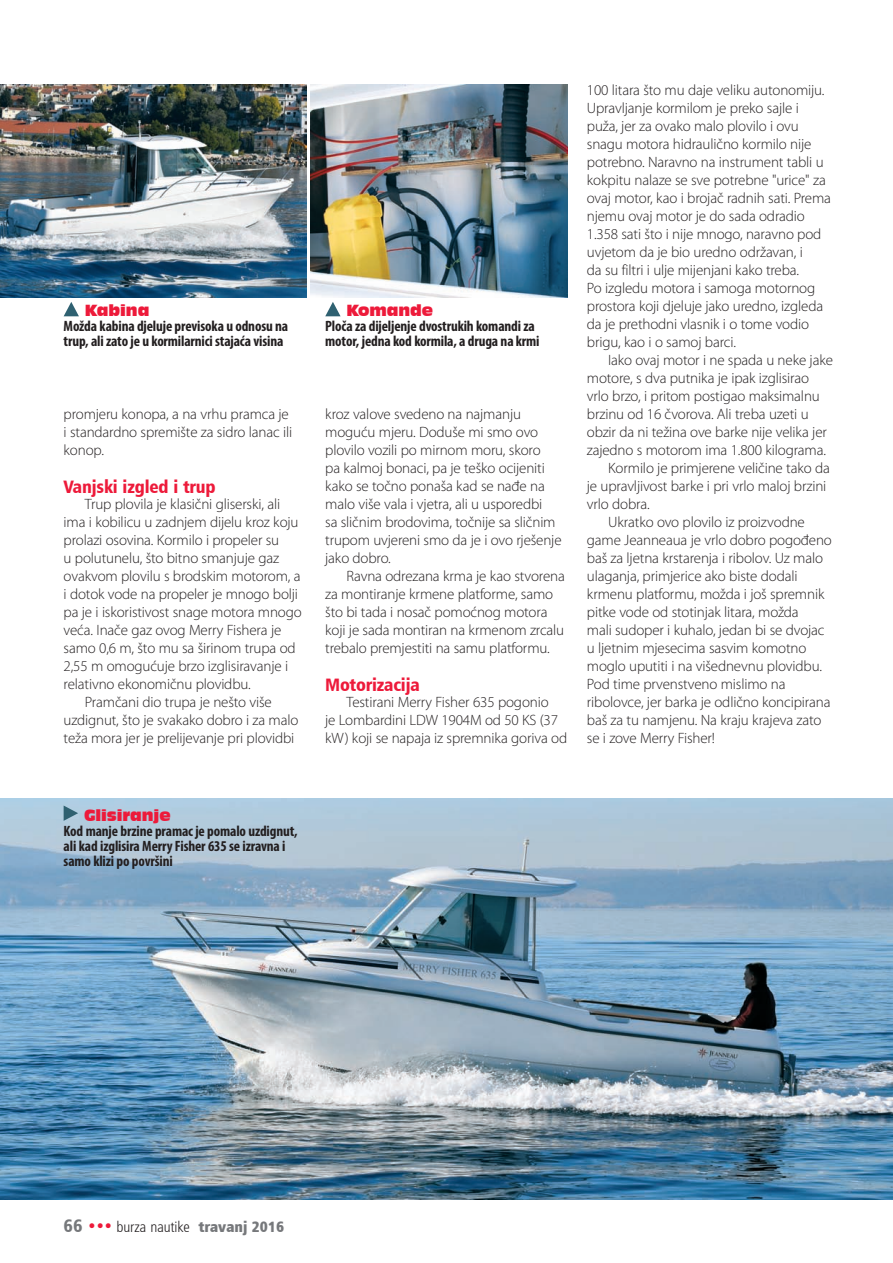
<style>
.page{position:relative;width:893px;height:1263px;background:#fff}
.page>*{position:absolute;margin:0;border:0;box-sizing:border-box;transform-origin:0 0}
.t1{font:18px "Humanist 777 L2 Black Condensed B";letter-spacing:-.01em;color:#ed1a3a}
.t2{font:300 15px/18px "Myriad Pro";letter-spacing:-.01em;color:#231f20}
.t3{font:700 condensed 15px/15px "Myriad Pro";letter-spacing:-.01em;color:#231f20}
.t4{font:15px "Humanist 777 L2 Light Condensed B";color:#231f20}
.s1{font-family:"Incised 901 BT Compact";font-weight:400;font-stretch:normal;color:#ed1a3a}
.s2{font-family:"Humanist 777 L2 Black Condensed B";font-size:18px;color:#76787b}
.s3{font-family:"Humanist 777 L2 Black Condensed B";font-size:16.5px;color:#ed1a3a}
.s4{font-family:"Humanist 777 L2 Extra Black Cond B";color:#76787b}
</style>
<div class="page">
<img style="left:0;top:798px;width:893px;height:401px">
<img style="left:0;top:85px;width:306px;height:213px">
<img style="left:310px;top:85px;width:257px;height:213px">
<svg style="left:64px;top:302px;width:15px;height:14px"></svg>
<svg style="left:325px;top:302px;width:15px;height:14px"></svg>
<svg style="left:64px;top:805px;width:14px;height:16px"></svg>
<p class="t3" style="left:64px;top:303px;width:226px;text-indent:21px"><span class="s1">Kabina<br></span>Možda kabina djeluje previsoka u odnosu na trup, ali zato je u kormilarnici stajaća visina</p>
<p class="t3" style="left:325px;top:303px;width:216px;text-indent:21px"><span class="s1">Komande<br></span>Ploča za dijeljenje dvostrukih komandi za motor, jedna kod kormila, a druga na krmi</p>
<p class="t2" style="left:64px;top:405px;width:230px">promjeru konopa, a na vrhu pramca je i standardno spremište za sidro lanac ili konop.</p>
<p class="t1" style="left:64px;top:475px;width:154px">Vanjski izgled i trup</p>
<p class="t2" style="left:85px;top:495px;width:197px">Trup plovila je klasični gliserski, ali</p>
<p class="t2" style="left:64px;top:513px;width:236px">ima i kobilicu u zadnjem dijelu kroz koju</p>
<p class="t2" style="left:64px;top:531px;width:217px">prolazi osovina. Kormilo i propeler su</p>
<p class="t2" style="left:64px;top:549px;width:217px">u polutunelu, što bitno smanjuje gaz</p>
<p class="t2" style="left:64px;top:567px;width:238px">ovakvom plovilu s brodskim motorom, a</p>
<p class="t2" style="left:64px;top:585px;width:236px">i dotok vode na propeler je mnogo bolji</p>
<p class="t2" style="left:64px;top:603px;width:240px">pa je i iskoristivost snage motora mnogo</p>
<p class="t2" style="left:64px;top:621px;width:219px">veća. Inače gaz ovog Merry Fishera je</p>
<p class="t2" style="left:64px;top:639px;width:233px">samo 0,6 m, što mu sa širinom trupa od</p>
<p class="t2" style="left:64px;top:657px;width:226px">2,55 m omogućuje brzo izglisiravanje i</p>
<p class="t2" style="left:64px;top:675px;width:189px">relativno ekonomičnu plovidbu.</p>
<p class="t2" style="left:85px;top:693px;width:188px">Pramčani dio trupa je nešto više</p>
<p class="t2" style="left:64px;top:711px;width:236px">uzdignut, što je svakako dobro i za malo</p>
<p class="t2" style="left:64px;top:729px;width:232px">teža mora jer je prelijevanje pri plovidbi</p>
<p class="t2" style="left:325px;top:405px;width:197px">kroz valove svedeno na najmanju</p>
<p class="t2" style="left:325px;top:423px;width:214px">moguću mjeru. Doduše mi smo ovo</p>
<p class="t2" style="left:325px;top:441px;width:217px">plovilo vozili po mirnom moru, skoro</p>
<p class="t2" style="left:325px;top:459px;width:221px">pa kalmoj bonaci, pa je teško ocijeniti</p>
<p class="t2" style="left:325px;top:477px;width:221px">kako se točno ponaša kad se nađe na</p>
<p class="t2" style="left:325px;top:495px;width:218px">malo više vala i vjetra, ali u usporedbi</p>
<p class="t2" style="left:325px;top:513px;width:232px">sa sličnim brodovima, točnije sa sličnim</p>
<p class="t2" style="left:325px;top:531px;width:238px">trupom uvjereni smo da je i ovo rješenje</p>
<p class="t2" style="left:325px;top:549px;width:67px">jako dobro.</p>
<p class="t2" style="left:346px;top:567px;width:220px">Ravna odrezana krma je kao stvorena</p>
<p class="t2" style="left:325px;top:585px;width:229px">za montiranje krmene platforme, samo</p>
<p class="t2" style="left:325px;top:603px;width:224px">što bi tada i nosač pomoćnog motora</p>
<p class="t2" style="left:325px;top:621px;width:240px">koji je sada montiran na krmenom zrcalu</p>
<p class="t2" style="left:325px;top:639px;width:226px">trebalo premjestiti na samu platformu.</p>
<p class="t1" style="left:325px;top:673px;width:96px">Motorizacija</p>
<p class="t2" style="left:325px;top:693px;width:243px;text-indent:21px">Testirani Merry Fisher 635 pogonio<br>je Lombardini LDW 1904M od 50 KS (37 kW) koji se napaja iz spremnika goriva od</p>
<p class="t2" style="left:587px;top:80px;width:239px">100 litara što mu daje veliku autonomiju.</p>
<p class="t2" style="left:587px;top:98px;width:213px">Upravljanje kormilom je preko sajle i</p>
<p class="t2" style="left:587px;top:116px;width:213px">puža, jer za ovako malo plovilo i ovu</p>
<p class="t2" style="left:587px;top:134px;width:226px">snagu motora hidraulično kormilo nije</p>
<p class="t2" style="left:587px;top:152px;width:238px">potrebno. Naravno na instrument tabli u</p>
<p class="t2" style="left:587px;top:170px;width:240px">kokpitu nalaze se sve potrebne "urice" za</p>
<p class="t2" style="left:587px;top:188px;width:245px">ovaj motor, kao i brojač radnih sati. Prema</p>
<p class="t2" style="left:587px;top:206px;width:219px">njemu ovaj motor je do sada odradio</p>
<p class="t2" style="left:587px;top:224px;width:236px">1.358 sati što i nije mnogo, naravno pod</p>
<p class="t2" style="left:587px;top:242px;width:217px">uvjetom da je bio uredno održavan, i</p>
<p class="t2" style="left:587px;top:260px;width:214px">da su filtri i ulje mijenjani kako treba.</p>
<p class="t2" style="left:587px;top:278px;width:230px">Po izgledu motora i samoga motornog</p>
<p class="t2" style="left:587px;top:296px;width:238px">prostora koji djeluje jako uredno, izgleda</p>
<p class="t2" style="left:587px;top:314px;width:224px">da je prethodni vlasnik i o tome vodio</p>
<p class="t2" style="left:587px;top:332px;width:151px">brigu, kao i o samoj barci.</p>
<p class="t2" style="left:608px;top:350px;width:226px">Iako ovaj motor i ne spada u neke jake</p>
<p class="t2" style="left:587px;top:368px;width:224px">motore, s dva putnika je ipak izglisirao</p>
<p class="t2" style="left:587px;top:386px;width:234px">vrlo brzo, i pritom postigao maksimalnu</p>
<p class="t2" style="left:587px;top:404px;width:223px">brzinu od 16 čvorova. Ali treba uzeti u</p>
<p class="t2" style="left:587px;top:422px;width:241px">obzir da ni težina ove barke nije velika jer</p>
<p class="t2" style="left:587px;top:440px;width:241px">zajedno s motorom ima 1.800 kilograma.</p>
<p class="t2" style="left:608px;top:458px;width:223px">Kormilo je primjerene veličine tako da</p>
<p class="t2" style="left:587px;top:476px;width:241px">je upravljivost barke i pri vrlo maloj brzini</p>
<p class="t2" style="left:587px;top:494px;width:64px">vrlo dobra.</p>
<p class="t2" style="left:608px;top:512px;width:198px">Ukratko ovo plovilo iz proizvodne</p>
<p class="t2" style="left:587px;top:530px;width:246px">game Jeanneaua je vrlo dobro pogođeno</p>
<p class="t2" style="left:587px;top:548px;width:238px">baš za ljetna krstarenja i ribolov. Uz malo</p>
<p class="t2" style="left:587px;top:566px;width:212px">ulaganja, primjerice ako biste dodali</p>
<p class="t2" style="left:587px;top:584px;width:239px">krmenu platformu, možda i još spremnik</p>
<p class="t2" style="left:587px;top:602px;width:213px">pitke vode od stotinjak litara, možda</p>
<p class="t2" style="left:587px;top:620px;width:239px">mali sudoper i kuhalo, jedan bi se dvojac</p>
<p class="t2" style="left:587px;top:638px;width:221px">u ljetnim mjesecima sasvim komotno</p>
<p class="t2" style="left:587px;top:656px;width:236px">moglo uputiti i na višednevnu plovidbu.</p>
<p class="t2" style="left:587px;top:674px;width:200px">Pod time prvenstveno mislimo na</p>
<p class="t2" style="left:587px;top:692px;width:245px">ribolovce, jer barka je odlično koncipirana</p>
<p class="t2" style="left:587px;top:710px;width:236px">baš za tu namjenu. Na kraju krajeva zato</p>
<p class="t2" style="left:587px;top:728px;width:130px">se i zove Merry Fisher!</p>
<p class="t3" style="left:64px;top:808px;width:235px;text-indent:20px"><span class="s1">Glisiranje<br></span>Kod manje brzine pramac je pomalo uzdignut, ali kad izglisira Merry Fisher 635 se izravna i samo klizi po površini</p>
<p class="t4" style="left:64px;top:1217px;width:222px"><span class="s2">66</span> <span class="s3">•••</span> burza nautike <span class="s4">travanj 2016</span></p>
</div>
